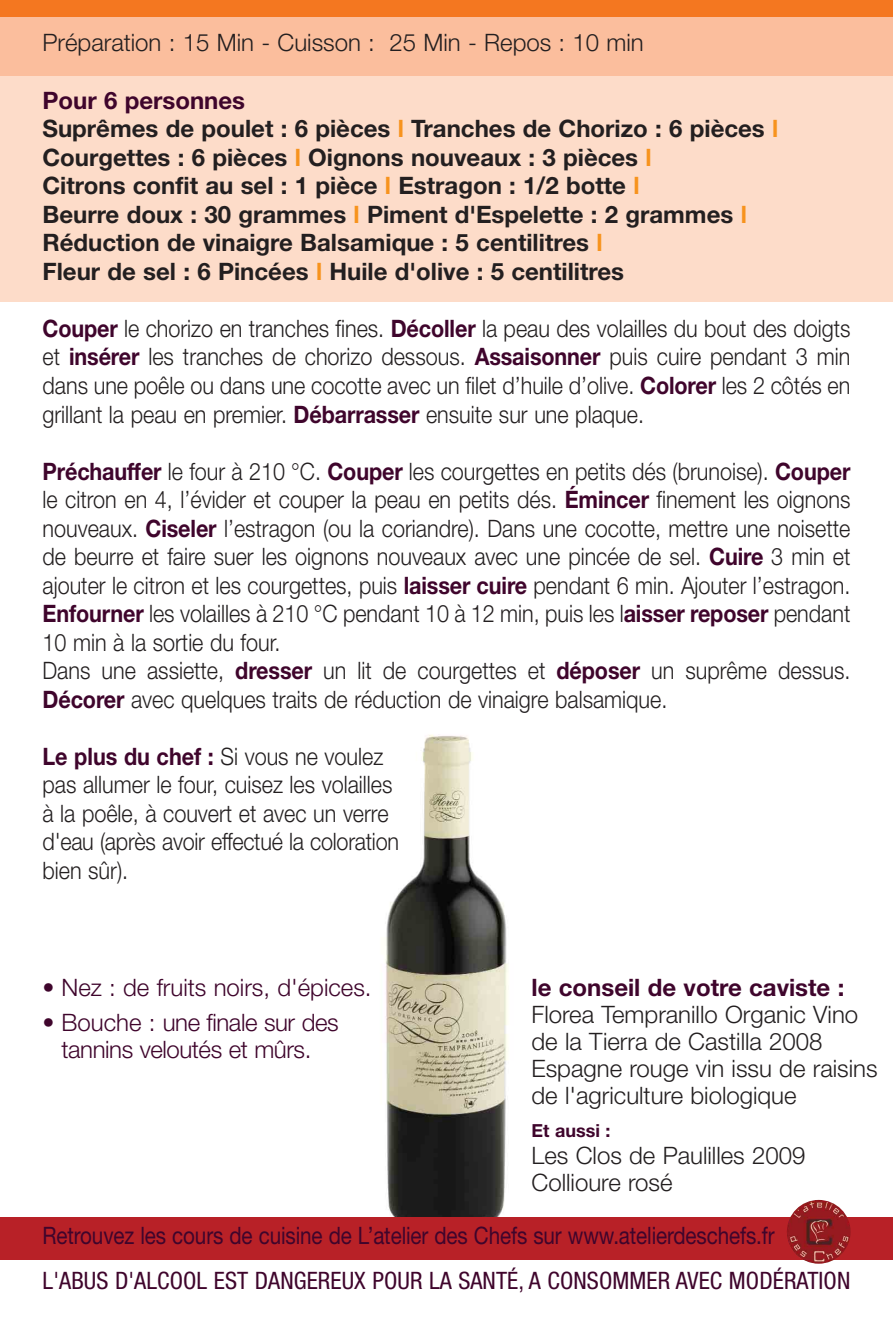
<style>
.page{position:relative;width:893px;height:1319px;background:#fff}
.page>*{position:absolute;margin:0;border:0;box-sizing:border-box;transform-origin:0 0}
.t1{font:300 24px/28.5px "Helvetica Neue";color:#231f20;scale:.9 1}
.t2{font:700 24px/28.5px "Helvetica Neue";color:#231f20}
.t3{font:300 24px/27px "Helvetica Neue";color:#231f20}
.t4{font:300 24px/27px "Helvetica Neue";letter-spacing:-.015em;color:#3f052c;text-align:center}
.t5{font:24px "Helvetica Neue";letter-spacing:-.005em;color:#3f052c;scale:.86 1}
.t6{font:condensed 24px "Helvetica Neue";letter-spacing:.005em;color:#3f052c}
.t7{font:700 24px "Helvetica Neue";color:#3f052c}
.t8{font:700 18px "Helvetica Neue";color:#3f052c}
.s1{color:#3f052c}
.s2{color:#f7931d}
.s3{font-weight:700;color:#3f052c}
</style>
<div class="page">
<img style="left:385px;top:734px;width:123px;height:482px">
<div style="left:0;top:0;width:893px;height:17px;background:#f47720"></div>
<div style="left:0;top:17px;width:893px;height:60px;background:#fbbe9d"></div>
<div style="left:0;top:77px;width:893px;height:225px;background:#fddcc9"></div>
<div style="left:0;top:1216px;width:893px;height:43px;background:#b82127"></div>
<img style="left:787px;top:1199px;width:64px;height:64px;border-radius:50%">
<p class="t3" style="left:43px;top:31px;width:603px">Préparation : 15 Min - Cuisson : 25 Min - Repos : 10 min</p>
<p class="t2" style="left:43px;top:88px;width:737px"><span class="s1">Pour 6 personnes<br></span>Suprêmes de poulet : 6 pièces <span class="s2">l</span> Tranches de Chorizo : 6 pièces <span class="s2">l </span>Courgettes : 6 pièces <span class="s2">l</span> Oignons nouveaux : 3 pièces <span class="s2">l<br></span>Citrons confit au sel : 1 pièce <span class="s2">l</span> Estragon : 1/2 botte <span class="s2">l<br></span>Beurre doux : 30 grammes <span class="s2">l</span> Piment d'Espelette : 2 grammes <span class="s2">l </span>Réduction de vinaigre Balsamique : 5 centilitres <span class="s2">l<br></span>Fleur de sel : 6 Pincées <span class="s2">l</span> Huile d'olive : 5 centilitres</p>
<p class="t1" style="left:43px;top:316px;width:899px;text-align:justify"><span class="s3">Couper</span> le chorizo en tranches fines. <span class="s3">Décoller</span> la peau des volailles du bout des doigts et <span class="s3">insérer</span> les tranches de chorizo dessous. <span class="s3">Assaisonner</span> puis cuire pendant 3 min dans une poêle ou dans une cocotte avec un filet d’huile d’olive. <span class="s3">Colorer</span> les 2 côtés en grillant la peau en premier. <span class="s3">Débarrasser</span> ensuite sur une plaque.</p>
<p class="t1" style="left:43px;top:459px;width:899px"><span class="s3">Préchauffer</span> le four à 210 °C. <span class="s3">Couper</span> les courgettes en petits dés (brunoise). <span class="s3">Couper </span>le citron en 4, l’évider et couper la peau en petits dés. <span class="s3">Émincer</span> finement les oignons nouveaux. <span class="s3">Ciseler</span> l’estragon (ou la coriandre). Dans une cocotte, mettre une noisette de beurre et faire suer les oignons nouveaux avec une pincée de sel. <span class="s3">Cuire</span> 3 min et ajouter le citron et les courgettes, puis <span class="s3">laisser cuire</span> pendant 6 min. Ajouter l’estragon.<br><span class="s3">Enfourner</span> les volailles à 210 °C pendant 10 à 12 min, puis les l<span class="s3">aisser reposer</span> pendant 10 min à la sortie du four.<br>Dans une assiette, <span class="s3">dresser</span> un lit de courgettes et <span class="s3">déposer</span> un suprême dessus.<br><span class="s3">Décorer</span> avec quelques traits de réduction de vinaigre balsamique.</p>
<p class="t1" style="left:43px;top:744px;width:398px"><span class="s3">Le plus du chef :</span> Si vous ne voulez pas allumer le four, cuisez les volailles à la poêle, à couvert et avec un verre d'eau (après avoir effectué la coloration bien sûr).</p>
<p class="t4" style="left:43px;top:975px;width:331px">• Nez : de fruits noirs, d'épices.</p>
<p class="t4" style="left:43px;top:1011px;width:298px">• Bouche : une finale sur des tannins veloutés et mûrs.</p>
<p class="t7" style="left:531px;top:978px;width:314px">le conseil de votre caviste :</p>
<p class="t3" style="left:531px;top:1002px;width:348px">Florea Tempranillo Organic Vino de la Tierra de Castilla 2008<br>Espagne rouge vin issu de raisins de l'agriculture biologique</p>
<p class="t8" style="left:531px;top:1123px;width:80px">Et aussi :</p>
<p class="t3" style="left:531px;top:1143px;width:275px">Les Clos de Paulilles 2009<br>Collioure rosé</p>
<p class="t5" style="left:43px;top:1226px;width:853px">Retrouvez les cours de cuisine de L’atelier des Chefs sur www.atelierdeschefs.fr</p>
<p class="t6" style="left:43px;top:1271px;width:809px">L'ABUS D'ALCOOL EST DANGEREUX POUR LA SANTÉ, A CONSOMMER AVEC MODÉRATION</p>
</div>
